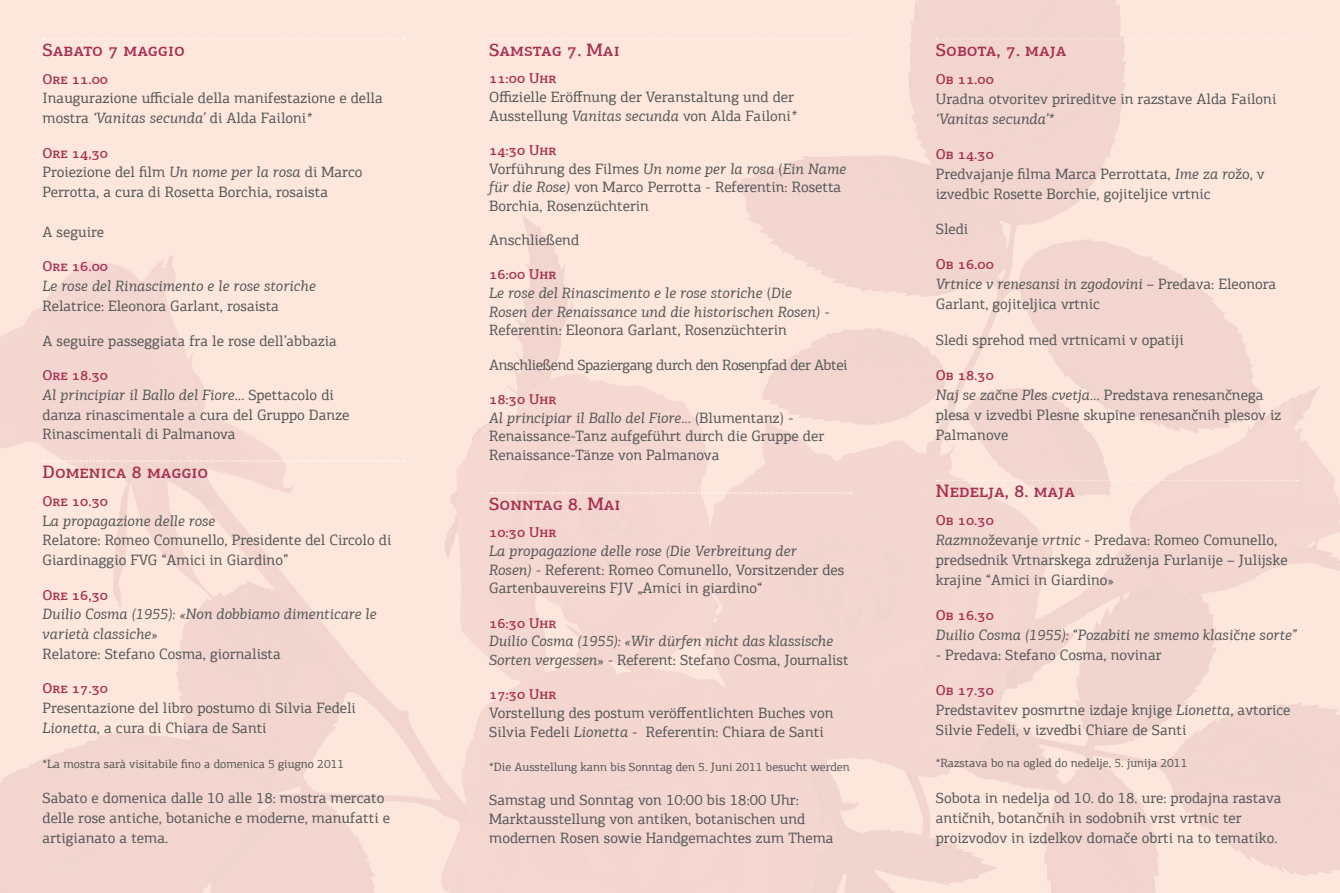
<style>
.page{position:relative;width:1340px;height:893px;background:#fff}
.page>*{position:absolute;margin:0;border:0;box-sizing:border-box;transform-origin:0 0}
.Normale{font:500 18px "PF Agora Slab Pro";color:#a63151}
.t1{font:15px/18.6px "PF Agora Slab Pro";color:#57585a}
.t2{font:italic 15px/18.6px "PF Agora Slab Pro";color:#57585a}
.t3{font:15px "PF Agora Slab Pro";letter-spacing:-.03em;color:#57585a}
.Normale-2{font:500 14.25px "PF Agora Slab Pro";color:#a63151}
.t4{font:12px "PF Agora Slab Pro";color:#57585a}
.s1{font-style:italic}
.s2{font-style:normal}
</style>
<div class="page">
<div style="left:0;top:0;width:1339px;height:893px;background:linear-gradient(to right,#fae1d8,#f6dcd3)"></div>
<img style="left:735px;top:0;width:254px;height:298px">
<svg style="left:490px;top:38px;width:361px;height:2px"></svg>
<svg style="left:490px;top:492px;width:361px;height:2px"></svg>
<svg style="left:936px;top:38px;width:361px;height:2px"></svg>
<svg style="left:936px;top:480px;width:361px;height:1px"></svg>
<svg style="left:43px;top:38px;width:361px;height:2px"></svg>
<svg style="left:43px;top:460px;width:361px;height:2px"></svg>
<p class="Normale" style="left:43px;top:39px;width:144px">Sabato 7 maggio</p>
<p class="Normale-2" style="left:43px;top:70px;width:67px">Ore 11.00</p>
<p class="t1" style="left:43px;top:88px;width:342px;line-height:19.8px">Inaugurazione ufficiale della manifestazione e della mostra <span class="s1">‘Vanitas secunda’</span> di Alda Failoni<span class="s1">*</span></p>
<p class="Normale-2" style="left:43px;top:144px;width:67px">Ore 14,30</p>
<p class="t1" style="left:43px;top:162px;width:321px;line-height:19.8px">Proiezione del film <span class="s1">Un nome per la rosa</span> di Marco<br>Perrotta, a cura di Rosetta Borchia, rosaista</p>
<p class="t1" style="left:43px;top:222px;width:63px">A seguire</p>
<p class="Normale-2" style="left:43px;top:257px;width:67px">Ore 16.00</p>
<p class="t2" style="left:43px;top:276px;width:275px">Le rose del Rinascimento e le rose storiche</p>
<p class="t1" style="left:43px;top:296px;width:238px">Relatrice: Eleonora Garlant, rosaista</p>
<p class="t1" style="left:43px;top:331px;width:296px">A seguire passeggiata fra le rose dell’abbazia</p>
<p class="Normale-2" style="left:43px;top:366px;width:67px">Ore 18.30</p>
<p class="t1" style="left:43px;top:385px;width:308px;line-height:19.8px"><span class="s1">Al principiar il Ballo del Fiore</span>… Spettacolo di danza rinascimentale a cura del Gruppo Danze<br>Rinascimentali di Palmanova</p>
<p class="Normale" style="left:43px;top:461px;width:167px">Domenica 8 maggio</p>
<p class="Normale-2" style="left:43px;top:492px;width:67px">Ore 10.30</p>
<p class="t2" style="left:43px;top:511px;width:174px"><span class="s2">L</span>a propagazione delle rose</p>
<p class="t1" style="left:43px;top:530px;width:350px;line-height:19.8px">Relatore: Romeo Comunello, Presidente del Circolo di<br>Giardinaggio FVG “Amici in Giardino”</p>
<p class="Normale-2" style="left:43px;top:586px;width:67px">Ore 16,30</p>
<p class="t2" style="left:43px;top:604px;width:336px;line-height:19.8px">Duilio Cosma (1955): «Non dobbiamo dimenticare le varietà classiche»</p>
<p class="t1" style="left:43px;top:644px;width:240px">Relatore: Stefano Cosma, giornalista</p>
<p class="Normale-2" style="left:43px;top:680px;width:67px">Ore 17.30</p>
<p class="t1" style="left:43px;top:698px;width:315px;line-height:19.8px">Presentazione del libro postumo di Silvia Fedeli<br><span class="s1">Lionetta</span>, a cura di Chiara de Santi</p>
<p class="t4" style="left:43px;top:756px;width:303px">*La mostra sarà visitabile fino a domenica 5 giugno 2011</p>
<p class="t1" style="left:43px;top:788px;width:349px;line-height:19.8px">Sabato e domenica dalle 10 alle 18: mostra mercato delle rose antiche, botaniche e moderne, manufatti e artigianato a tema.</p>
<p class="Normale" style="left:489px;top:39px;width:132px">Samstag 7. Mai</p>
<p class="Normale-2" style="left:489px;top:69px;width:69px">11:00 Uhr</p>
<p class="t1" style="left:489px;top:87px;width:309px">Offizielle Eröffnung der Veranstaltung und der<br>Ausstellung <span class="s1">Vanitas secunda</span> von Alda Failoni<span class="s1">*</span></p>
<p class="Normale-2" style="left:489px;top:141px;width:69px">14:30 Uhr</p>
<p class="t1" style="left:489px;top:159px;width:359px">Vorführung des Filmes <span class="s1">Un nome per la rosa</span> (<span class="s1">Ein Name für die Rose)</span> von Marco Perrotta - Referentin: Rosetta<br>Borchia, Rosenzüchterin</p>
<p class="t1" style="left:489px;top:231px;width:92px">Anschließend</p>
<p class="Normale-2" style="left:489px;top:266px;width:69px">16:00 Uhr</p>
<p class="t2" style="left:489px;top:284px;width:342px">Le rose del Rinascimento e le rose storiche <span class="s2">(</span>Die<br>Rosen der Renaissance und die historischen Rosen) <span class="s2">-<br>Referentin: Eleonora Garlant, Rosenzüchterin</span></p>
<p class="t3" style="left:489px;top:355px;width:360px">Anschließend Spaziergang durch den Rosenpfad der Abtei</p>
<p class="Normale-2" style="left:489px;top:390px;width:69px">18:30 Uhr</p>
<p class="t1" style="left:489px;top:408px;width:336px"><span class="s1">Al principiar il Ballo del Fiore</span>… (Blumentanz) -<br>Renaissance-Tanz aufgeführt durch die Gruppe der<br>Renaissance-Tänze von Palmanova</p>
<p class="Normale" style="left:489px;top:493px;width:133px">Sonntag 8. Mai</p>
<p class="Normale-2" style="left:489px;top:524px;width:69px">10:30 Uhr</p>
<p class="t1" style="left:489px;top:542px;width:356px"><span class="s1">La propagazione delle rose (Die Verbreitung der<br>Rosen) -</span> Referent: Romeo Comunello, Vorsitzender des<br>Gartenbauvereins FJV „Amici in giardino“</p>
<p class="Normale-2" style="left:489px;top:614px;width:69px">16:30 Uhr</p>
<p class="t2" style="left:489px;top:632px;width:361px">Duilio Cosma (1955): «Wir dürfen nicht das klassische<br>Sorten vergessen<span class="s2">» - Referent: Stefano Cosma, Journalist</span></p>
<p class="Normale-2" style="left:489px;top:686px;width:69px">17:30 Uhr</p>
<p class="t1" style="left:489px;top:703px;width:346px">Vorstellung des postum veröffentlichten Buches von<br>Silvia Fedeli <span class="s1">Lionetta</span> - Referentin: Chiara de Santi</p>
<p class="t4" style="left:489px;top:760px;width:362px">*Die Ausstellung kann bis Sonntag den 5. Juni 2011 besucht werden</p>
<p class="t1" style="left:489px;top:791px;width:346px">Samstag und Sonntag von 10:00 bis 18:00 Uhr:<br>Marktausstellung von antiken, botanischen und modernen Rosen sowie Handgemachtes zum Thema</p>
<p class="Normale" style="left:935px;top:39px;width:132px">Sobota, 7. maja</p>
<p class="Normale-2" style="left:935px;top:70px;width:60px">Ob 11.00</p>
<p class="t1" style="left:935px;top:89px;width:342px;line-height:20.1px">Uradna otvoritev prireditve in razstave Alda Failoni <span class="s1">‘Vanitas secunda’*</span></p>
<p class="Normale-2" style="left:935px;top:145px;width:60px">Ob 14.30</p>
<p class="t1" style="left:935px;top:163px;width:330px;line-height:20.1px">Predvajanje filma Marca Perrottata, <span class="s1">Ime za ro</span>žo, v izvedbic Rosette Borchie, gojiteljice vrtnic</p>
<p class="t1" style="left:935px;top:220px;width:34px">Sledi</p>
<p class="Normale-2" style="left:935px;top:255px;width:60px">Ob 16.00</p>
<p class="t1" style="left:935px;top:274px;width:342px;line-height:20.1px"><span class="s1">Vrtnice v renesansi in zgodovini –</span> Predava: Eleonora<br>Garlant, gojiteljica vrtnic</p>
<p class="t1" style="left:935px;top:330px;width:249px">Sledi sprehod med vrtnicami v opatiji</p>
<p class="Normale-2" style="left:935px;top:366px;width:60px">Ob 18.30</p>
<p class="t1" style="left:935px;top:384px;width:347px;line-height:20.1px"><span class="s1">Naj se za</span>čne <span class="s1">Ples cvetja</span>… Predstava renesančnega plesa v izvedbi Plesne skupine renesančnih plesov iz<br>Palmanove</p>
<p class="Normale" style="left:935px;top:480px;width:141px">Nedelja, 8. maja</p>
<p class="Normale-2" style="left:935px;top:511px;width:60px">Ob 10.30</p>
<p class="t1" style="left:935px;top:530px;width:353px;line-height:20.1px"><span class="s1">Razmno</span>ževanje <span class="s1">vrtnic -</span> Predava: Romeo Comunello, predsednik Vrtnarskega združenja Furlanije – Julijske krajine “Amici in Giardino»</p>
<p class="Normale-2" style="left:935px;top:606px;width:60px">Ob 16.30</p>
<p class="t2" style="left:935px;top:626px;width:362px">Duilio Cosma (1955): “Pozabiti ne smemo klasi<span class="s2">č</span>ne sorte”</p>
<p class="t1" style="left:935px;top:646px;width:227px"><span class="s1">-</span> Predava: Stefano Cosma, novinar</p>
<p class="Normale-2" style="left:935px;top:681px;width:60px">Ob 17.30</p>
<p class="t1" style="left:935px;top:700px;width:356px;line-height:20.1px">Predstavitev posmrtne izdaje knjige <span class="s1">Lionetta</span>, avtorice<br>Silvie Fedeli, v izvedbi Chiare de Santi</p>
<p class="t4" style="left:935px;top:756px;width:253px">*Razstava bo na ogled do nedelje, 5. junija 2011</p>
<p class="t1" style="left:935px;top:787px;width:347px;line-height:20.1px">Sobota in nedelja od 10. do 18. ure: prodajna rastava antičnih, botančnih in sodobnih vrst vrtnic ter proizvodov in izdelkov domače obrti na to tematiko.</p>
</div>
